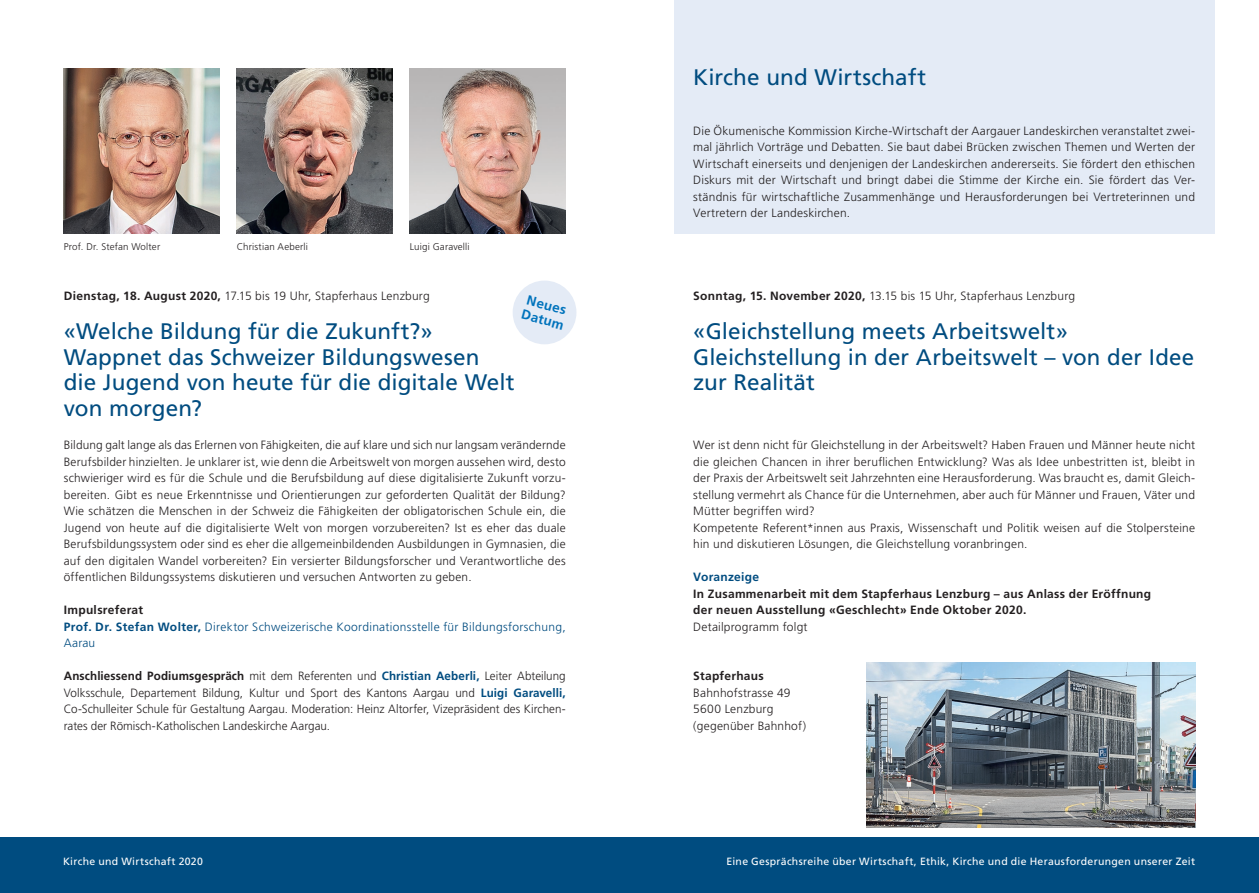
<style>
.page{position:relative;width:1259px;height:893px;background:#fff}
.page>*{position:absolute;margin:0;border:0;box-sizing:border-box;transform-origin:0 0}
.titel_2{font:22.5px/25.5px "Frutiger LT Pro";letter-spacing:.005em;color:#004c80}
.text{font:700 13.5px/15.3px "Frutiger LT Pro";color:#0073bc}
.text-2{font:300 12px/16.5px "Frutiger LT Pro";letter-spacing:.015em;color:#231f20;text-align:justify}
.text-3{font:700 12px/16.5px "Frutiger LT Pro";letter-spacing:.025em;color:#231f20}
.text-4{font:300 12px/16.5px "Frutiger LT Pro";letter-spacing:.025em;color:#004c80}
.t1{font:10.5px "Frutiger LT Pro";letter-spacing:.025em;color:#fff}
.text-5{font:300 9.75px "Frutiger LT Pro";letter-spacing:.015em;color:#231f20}
.s1{font-weight:700}
.s2{font-weight:700;color:#004c80}
.s3{color:#004c80}
.s4{font-weight:300}
</style>
<div class="page">
<div style="left:674px;top:0;width:540px;height:234px;background:#e4ebf6"></div>
<div style="left:0;top:837px;width:1259px;height:56px;background:#004c80"></div>
<img style="left:64px;top:69px;width:156px;height:165px">
<img style="left:237px;top:69px;width:156px;height:165px">
<img style="left:410px;top:69px;width:156px;height:165px">
<img style="left:866px;top:663px;width:329px;height:165px">
<div style="left:513px;top:281px;width:63px;height:63px;background:#e4ebf6;border-radius:50%"></div>
<p class="titel_2" style="left:693px;top:65px;width:234px">Kirche und Wirtschaft</p>
<p class="text-2" style="left:693px;top:122px;width:503px">Die Ökumenische Kommission Kirche-Wirtschaft der Aargauer Landeskirchen veranstaltet zwei&shy;mal jährlich Vorträge und Debatten. Sie baut dabei Brücken zwischen Themen und Werten der Wirtschaft einerseits und denjenigen der Landeskirchen andererseits. Sie fördert den ethischen Diskurs mit der Wirtschaft und bringt dabei die Stimme der Kirche ein. Sie fördert das Ver&shy;ständnis für wirtschaftliche Zusammenhänge und Herausforderungen bei Vertreterinnen und Vertretern der Landeskirchen.</p>
<p class="text-5" style="left:64px;top:241px;width:98px">Prof. Dr. Stefan Wolter</p>
<p class="text-5" style="left:237px;top:241px;width:73px">Christian Aeberli</p>
<p class="text-5" style="left:410px;top:241px;width:61px">Luigi Garavelli</p>
<p class="text-2" style="left:64px;top:287px;width:367px"><span class="s1">Dienstag, 18. August 2020,</span> 17.15 bis 19 Uhr, Stapferhaus Lenzburg</p>
<p class="text" style="left:527px;top:292px;width:45px;rotate:15deg">Neues<br>Datum</p>
<p class="titel_2" style="left:64px;top:319px;width:370px">«Welche Bildung für die Zukunft?»</p>
<p class="titel_2" style="left:64px;top:344px;width:452px">Wappnet das Schweizer Bildungswesen die Jugend von heute für die digitale Welt von morgen?</p>
<p class="text-2" style="left:693px;top:287px;width:383px"><span class="s1">Sonntag, 15. November 2020,</span> 13.15 bis 15 Uhr, Stapferhaus Lenzburg</p>
<p class="titel_2" style="left:693px;top:319px;width:376px">«Gleichstellung meets Arbeitswelt»</p>
<p class="titel_2" style="left:693px;top:344px;width:502px">Gleichstellung in der Arbeitswelt – von der Idee zur Realität</p>
<p class="text-2" style="left:64px;top:437px;width:503px">Bildung galt lange als das Erlernen von Fähigkeiten, die auf klare und sich nur langsam verändernde Berufsbilder hinzielten. Je unklarer ist, wie denn die Arbeitswelt von morgen aussehen wird, desto schwieriger wird es für die Schule und die Berufsbildung auf diese digitalisierte Zukunft vorzu&shy;bereiten. Gibt es neue Erkenntnisse und Orientierungen zur geforderten Qualität der Bildung?<br>Wie schätzen die Menschen in der Schweiz die Fähigkeiten der obligatorischen Schule ein, die Jugend von heute auf die digitalisierte Welt von morgen vorzubereiten? Ist es eher das duale Berufsbildungssystem oder sind es eher die allgemeinbildenden Ausbildungen in Gymnasien, die auf den digitalen Wandel vorbereiten? Ein versierter Bildungsforscher und Verantwortliche des öffentlichen Bildungssystems diskutieren und versuchen Antworten zu geben.</p>
<p class="text-3" style="left:64px;top:602px;width:81px">Impulsreferat</p>
<p class="text-4" style="left:64px;top:618px;width:503px"><span class="s1">Prof. Dr. Stefan Wolter,</span> Direktor Schweizerische Koordinationsstelle für Bildungsforschung,<br>Aarau</p>
<p class="text-2" style="left:64px;top:668px;width:503px"><span class="s1">Anschliessend Podiumsgespräch</span> mit dem Referenten und <span class="s2">Christian Aeberli,</span> Leiter Abteilung Volksschule, Departement Bildung, Kultur und Sport des Kantons Aargau und <span class="s2">Luigi Garavelli, </span>Co-Schulleiter Schule für Gestaltung Aargau. Moderation: Heinz Altorfer, Vizepräsident des Kirchen&shy;rates der Römisch-Katholischen Landeskirche Aargau.</p>
<p class="text-2" style="left:693px;top:437px;width:503px">Wer ist denn nicht für Gleichstellung in der Arbeitswelt? Haben Frauen und Männer heute nicht die gleichen Chancen in ihrer beruflichen Entwicklung? Was als Idee unbestritten ist, bleibt in der Praxis der Arbeitswelt seit Jahrzehnten eine Herausforderung. Was braucht es, damit Gleich&shy;stellung vermehrt als Chance für die Unternehmen, aber auch für Männer und Frauen, Väter und Mütter begriffen wird?</p>
<p class="text-2" style="left:693px;top:519px;width:503px">Kompetente Referent*innen aus Praxis, Wissenschaft und Politik weisen auf die Stolpersteine hin und diskutieren Lösungen, die Gleichstellung voranbringen.</p>
<p class="text-3" style="left:693px;top:569px;width:459px"><span class="s3">Voranzeige<br></span>In Zusammenarbeit mit dem Stapferhaus Lenzburg – aus Anlass der Eröffnung der neuen Ausstellung «Geschlecht» Ende Oktober 2020.<br><span class="s4">Detailprogramm folgt</span></p>
<p class="text-2" style="left:693px;top:668px;width:114px;text-align:left"><span class="s1">Stapferhaus<br></span>Bahnhofstrasse 49<br>5600 Lenzburg (gegenüber Bahnhof)</p>
<p class="t1" style="left:63px;top:855px;width:141px">Kirche und Wirtschaft 2020</p>
<p class="t1" style="left:726px;top:855px;width:470px">Eine Gesprächsreihe über Wirtschaft, Ethik, Kirche und die Herausforderungen unserer Zeit</p>
</div>
